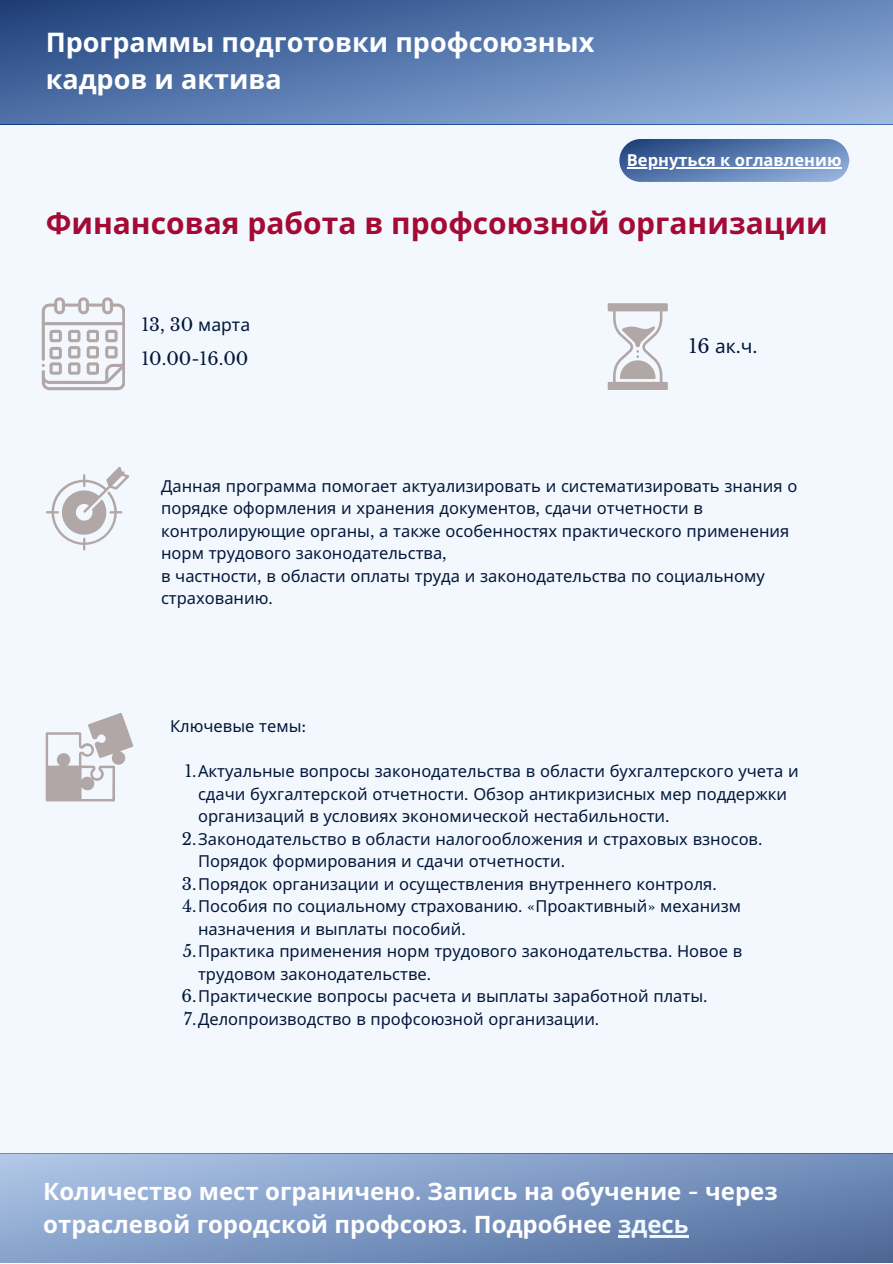
<style>
.page{position:relative;width:893px;height:1264px;background:#fff}
.page>*{position:absolute;margin:0;border:0;box-sizing:border-box;transform-origin:0 0}
.t1{font:700 30px "Noto Sans";color:#a30a34}
.t2{font:700 27px/37px "Noto Sans";color:#fff}
.t3{font:700 24px/32.5px "Noto Sans";color:#fff}
.t4{font:19.05px "Libre Baskerville";color:#031739}
.t5{font:17.55px "Libre Baskerville";color:#031739}
.t6{font:16.5px/22.5px "Noto Sans";color:#031739}
.t7{font:700 16.5px "Noto Sans";color:#fff}
.s1{font-family:"Noto Sans"}
.s2{font-family:"Libre Baskerville"}
.s3{color:#eef8ff}
</style>
<div class="page">
<div style="left:0;top:0;width:892px;height:1262px;background:#f3f8ff"></div>
<svg style="left:0;top:0;width:892px;height:124px;background:#5b7cb0"></svg>
<svg style="left:46px;top:713px;width:87px;height:88px"></svg>
<svg style="left:46px;top:466px;width:83px;height:84px"></svg>
<svg style="left:42px;top:297px;width:83px;height:93px"></svg>
<svg style="left:607px;top:303px;width:60px;height:87px"></svg>
<svg style="left:619px;top:139px;width:230px;height:43px;background:#5e7eb0"></svg>
<hr style="left:627px;top:167px;width:214px;height:1px;background:#fff">
<svg style="left:0;top:1153px;width:892px;height:109px;background:#7d98c1"></svg>
<hr style="left:618px;top:1235px;width:70px;height:2px;background:#eef8ff">
<p class="t2" style="left:46px;top:23px;width:550px">Программы подготовки профсоюзных кадров и актива</p>
<p class="t7" style="left:627px;top:148px;width:216px">Вернуться к оглавлению</p>
<p class="t1" style="left:46px;top:202px;width:783px">Финансовая работа в профсоюзной организации</p>
<p class="t5" style="left:141px;top:314px;width:110px">13, 30 <span class="s1">марта</span></p>
<p class="t5" style="left:141px;top:347px;width:108px">10.00-16.00</p>
<p class="t4" style="left:688px;top:334px;width:70px">16 <span class="s1">ак</span>.<span class="s1">ч</span>.</p>
<p class="t6" style="left:161px;top:474px;width:637px">Данная программа помогает актуализировать и систематизировать знания о порядке оформления и хранения документов<span class="s2">,</span> сдачи отчетности в контролирующие органы<span class="s2">,</span> а также особенностях практического применения норм трудового законодательства<span class="s2">,</span></p>
<p class="t6" style="left:161px;top:564px;width:605px">в частности<span class="s2">,</span> в области оплаты труда и законодательства по социальному страхованию<span class="s2">.</span></p>
<p class="t6" style="left:170px;top:714px;width:138px">Ключевые темы<span class="s2">:</span></p>
<p class="t6" style="left:198px;top:759px;width:602px;text-indent:-13px"><span class="s2">1.</span>Актуальные вопросы законодательства в области бухгалтерского учета и сдачи бухгалтерской отчетности<span class="s2">.</span> Обзор антикризисных мер поддержки организаций в условиях экономической нестабильности<span class="s2">.</span></p>
<p class="t6" style="left:198px;top:827px;width:566px;text-indent:-16px"><span class="s2">2.</span>Законодательство в области налогообложения и страховых взносов<span class="s2">.<br></span>Порядок формирования и сдачи отчетности<span class="s2">.</span></p>
<p class="t6" style="left:182px;top:872px;width:536px"><span class="s2">3.</span>Порядок организации и осуществления внутреннего контроля<span class="s2">.</span></p>
<p class="t6" style="left:198px;top:894px;width:544px;text-indent:-16px"><span class="s2">4.</span>Пособия по социальному страхованию<span class="s2">. «</span>Проактивный<span class="s2">»</span> механизм назначения и выплаты пособий<span class="s2">.</span></p>
<p class="t6" style="left:198px;top:939px;width:545px;text-indent:-15px"><span class="s2">5.</span>Практика применения норм трудового законодательства<span class="s2">.</span> Новое в трудовом законодательстве<span class="s2">.</span></p>
<p class="t6" style="left:181px;top:984px;width:527px"><span class="s2">6.</span>Практические вопросы расчета и выплаты заработной платы<span class="s2">.</span></p>
<p class="t6" style="left:184px;top:1007px;width:417px"><span class="s2">7.</span>Делопроизводство в профсоюзной организации<span class="s2">.</span></p>
<p class="t3" style="left:43px;top:1174px;width:735px">Количество мест ограничено<span class="s2">.</span> Запись на обучение <span class="s2">-</span> через отраслевой городской профсоюз<span class="s2">.</span> Подробнее <span class="s3">здесь</span></p>
</div>
